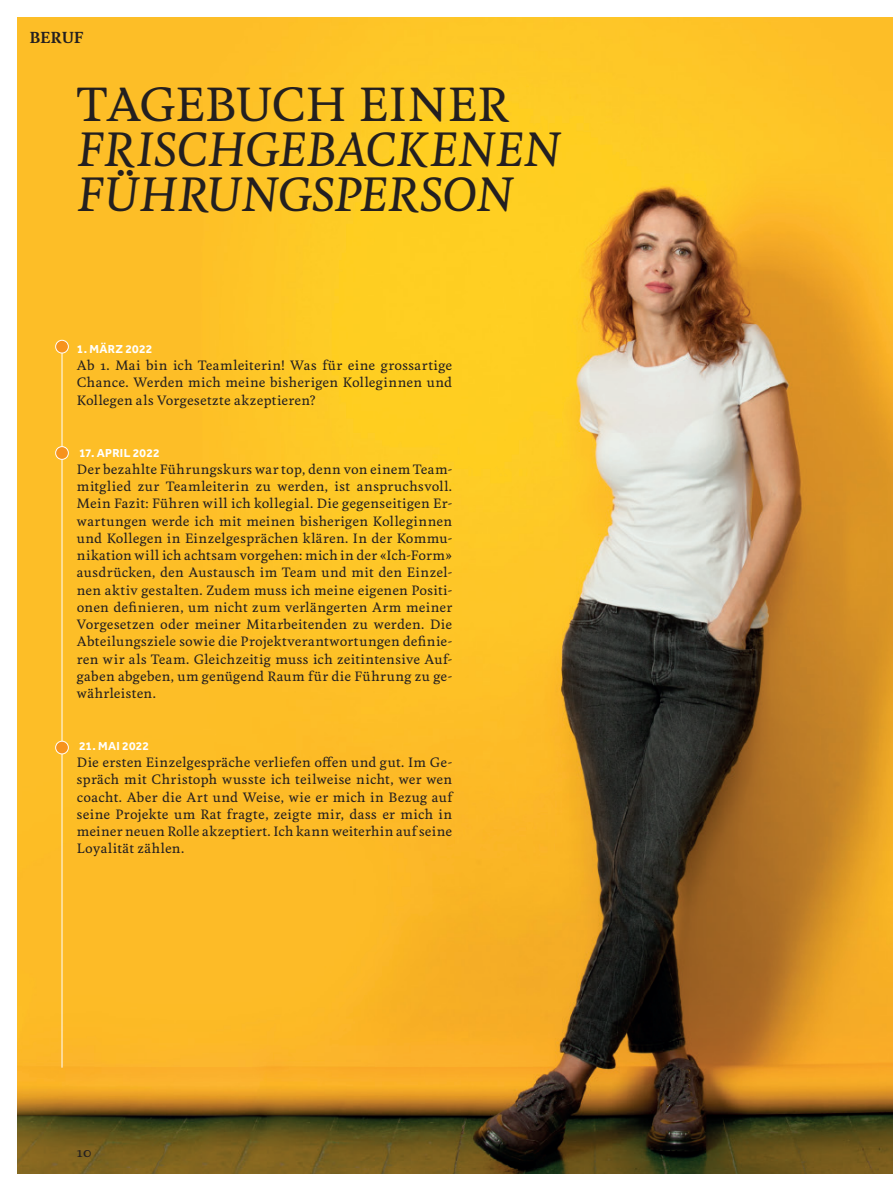
<style>
.page{position:relative;width:893px;height:1191px;background:#fff}
.page>*{position:absolute;margin:0;border:0;box-sizing:border-box;transform-origin:0 0}
.t1{font:italic 500 45px/45px "Feijoa";letter-spacing:.005em;color:#231f20}
.t2{font:500 45px "Feijoa";letter-spacing:.015em;color:#231f20}
.t3{font:700 15px "Feijoa";letter-spacing:.02em;color:#231f20}
.t4{font:500 13.5px "Feijoa";color:#231f20}
.t5{font:500 12.75px/17.2px "Feijoa";letter-spacing:.025em;color:#231f20;text-align:justify}
.t6{font:700 12px "Effra";letter-spacing:.025em;color:#fff}
</style>
<div class="page">
<img style="left:17px;top:17px;width:876px;height:1157px">
<hr style="left:62px;top:344px;width:1px;height:723px;background:#fff">
<div style="left:56px;top:340px;width:12px;height:13px;background:#f7931d;border-radius:50%"></div>
<div style="left:55px;top:340px;width:14px;height:13px;border:1px solid #fff;border-radius:50%"></div>
<div style="left:56px;top:446px;width:12px;height:13px;background:#f7931d;border-radius:50%"></div>
<div style="left:55px;top:446px;width:14px;height:14px;border:1px solid #fff;border-radius:50%"></div>
<div style="left:56px;top:741px;width:12px;height:13px;background:#f7931d;border-radius:50%"></div>
<div style="left:55px;top:741px;width:14px;height:13px;border:1px solid #fff;border-radius:50%"></div>
<p class="t3" style="left:30px;top:27px;width:55px">BERUF</p>
<h1 class="t2" style="left:78px;top:76px;width:432px">TAGEBUCH EINER</h1>
<h1 class="t1" style="left:78px;top:129px;width:485px">FRISCHGEBACKENEN<br>FÜHRUNGSPERSON</h1>
<p class="t6" style="left:77px;top:342px;width:77px">1. MÄRZ 2022</p>
<p class="t5" style="left:77px;top:357px;width:377px">Ab 1. Mai bin ich Teamleiterin! Was für eine grossartige Chance. Werden mich meine bisherigen Kolleginnen und Kollegen als Vorgesetzte akzeptieren?</p>
<p class="t6" style="left:79px;top:445px;width:82px">17. APRIL 2022</p>
<p class="t5" style="left:77px;top:461px;width:377px">Der bezahlte Führungskurs war top, denn von einem Team&shy;mitglied zur Teamleiterin zu werden, ist anspruchsvoll.<br>Mein Fazit: Führen will ich kollegial. Die gegenseitigen Er&shy;wartungen werde ich mit meinen bisherigen Kolleginnen und Kollegen in Einzelgesprächen klären. In der Kommu&shy;nikation will ich achtsam vorgehen: mich in der «Ich-Form» ausdrücken, den Austausch im Team und mit den Einzel&shy;nen aktiv gestalten. Zudem muss ich meine eigenen Positi&shy;onen definieren, um nicht zum verlängerten Arm meiner Vorgesetzen oder meiner Mitarbeitenden zu werden. Die Abteilungsziele sowie die Projektverantwortungen definie&shy;ren wir als Team. Gleichzeitig muss ich zeitintensive Auf&shy;gaben abgeben, um genügend Raum für die Führung zu ge&shy;währleisten.</p>
<p class="t6" style="left:79px;top:738px;width:71px">21. MAI 2022</p>
<p class="t5" style="left:77px;top:754px;width:377px">Die ersten Einzelgespräche verliefen offen und gut. Im Ge&shy;spräch mit Christoph wusste ich teilweise nicht, wer wen coacht. Aber die Art und Weise, wie er mich in Bezug auf seine Projekte um Rat fragte, zeigte mir, dass er mich in meiner neuen Rolle akzeptiert. Ich kann weiterhin auf seine Loyalität zählen.</p>
<p class="t4" style="left:77px;top:1143px;width:17px">10</p>
</div>
